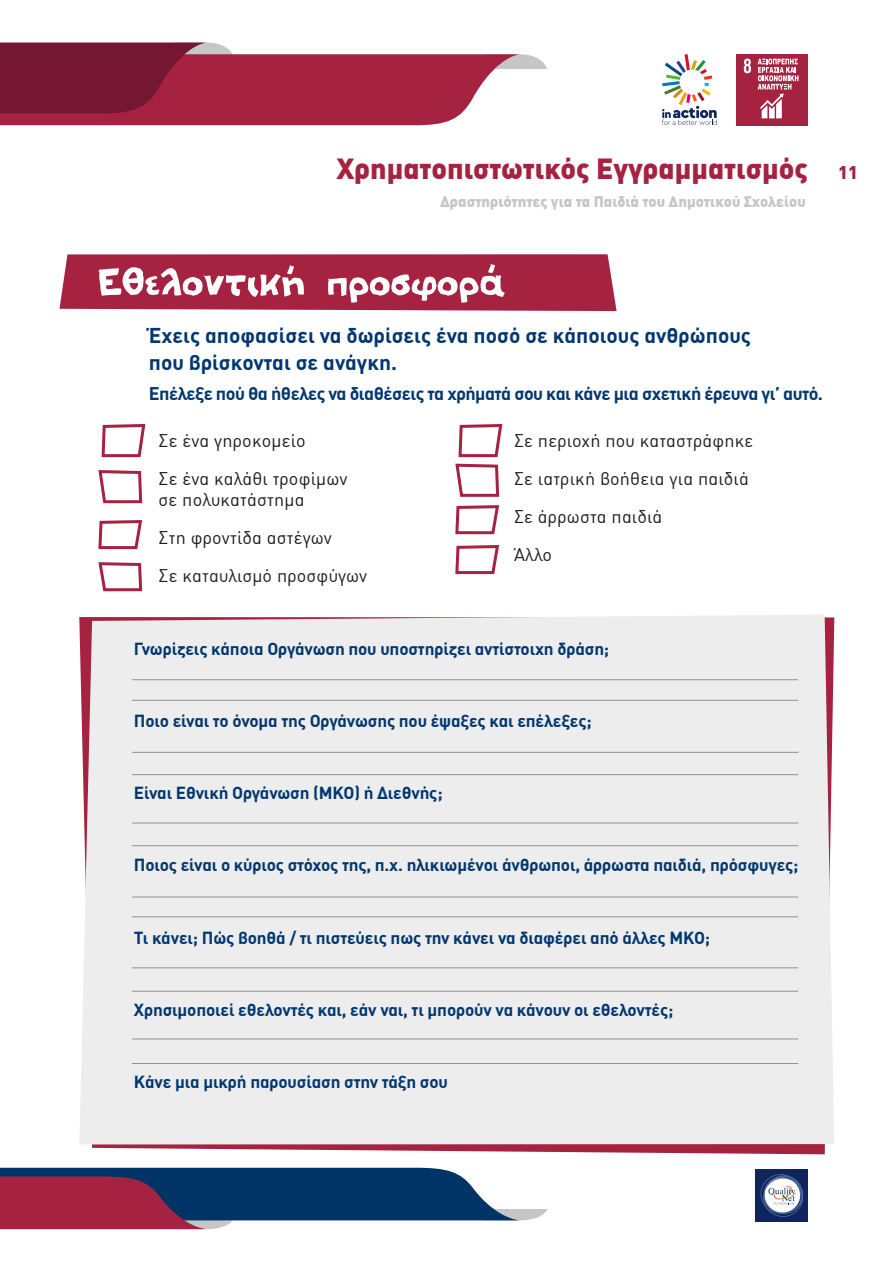
<style>
.page{position:relative;width:893px;height:1263px;background:#fff}
.page>*{position:absolute;margin:0;border:0;box-sizing:border-box;transform-origin:0 0}
.t1{font:54px "PF Amateur Flat Solid";color:#fff}
.t2{font:900 28.5px "DIN Greek";color:#a62241}
.t3{font:700 21px/27px "DIN Greek";color:#003770}
.t4{font:18px/38px "DIN Greek";letter-spacing:.01em;color:#1d1d1b}
.t5{font:700 18px "DIN Greek";letter-spacing:-.03em;color:#003770}
.t6{font:700 17.1px "DIN Greek";letter-spacing:-.01em;color:#003770}
.t7{font:900 15px "DIN Greek";color:#c6c6c6}
.s1{font-size:18px}
</style>
<div class="page">
<svg style="left:0;top:43px;width:547px;height:82px"></svg>
<svg style="left:0;top:1168px;width:548px;height:61px"></svg>
<div style="left:756px;top:1169px;width:52px;height:52px;background:#0f265c"></div>
<svg style="left:760px;top:1174px;width:44px;height:43px"></svg>
<div style="left:737px;top:54px;width:71px;height:71px;background:#a62241"></div>
<svg style="left:744px;top:59px;width:7px;height:14px"></svg>
<svg style="left:758px;top:59px;width:40px;height:59px"></svg>
<svg style="left:662px;top:54px;width:55px;height:71px"></svg>
<div style="left:59px;top:254px;width:558px;height:57px;background:#a62241"></div>
<div style="left:79px;top:615px;width:755px;height:529px;background:#ededed"></div>
<hr style="left:132px;top:679px;width:666px;height:1px;background:#929292">
<hr style="left:132px;top:752px;width:666px;height:1px;background:#929292">
<hr style="left:132px;top:823px;width:666px;height:1px;background:#929292">
<hr style="left:132px;top:916px;width:666px;height:1px;background:#929292">
<hr style="left:132px;top:991px;width:666px;height:1px;background:#929292">
<hr style="left:132px;top:1063px;width:666px;height:1px;background:#929292">
<hr style="left:132px;top:700px;width:666px;height:1px;background:#929292">
<hr style="left:132px;top:774px;width:666px;height:1px;background:#929292">
<hr style="left:132px;top:845px;width:666px;height:1px;background:#929292">
<hr style="left:132px;top:897px;width:666px;height:1px;background:#929292">
<hr style="left:132px;top:967px;width:666px;height:1px;background:#929292">
<hr style="left:132px;top:1038px;width:666px;height:1px;background:#929292">
<svg style="left:101px;top:424px;width:45px;height:34px"></svg>
<svg style="left:98px;top:470px;width:45px;height:34px"></svg>
<svg style="left:455px;top:424px;width:48px;height:73px"></svg>
<svg style="left:98px;top:520px;width:45px;height:30px"></svg>
<svg style="left:455px;top:505px;width:45px;height:30px"></svg>
<svg style="left:98px;top:562px;width:45px;height:30px"></svg>
<svg style="left:455px;top:545px;width:45px;height:30px"></svg>
<h2 class="t2" style="left:337px;top:152px;width:523px">Χρηματοπιστωτικός Εγγραμματισμός <span class="s1">11</span></h2>
<p class="t7" style="left:440px;top:192px;width:367px">Δραστηριότητες για τα Παιδιά του Δημοτικού Σχολείου</p>
<h1 class="t1" style="left:98px;top:255px;width:408px">Εθελοντική προσφορά</h1>
<p class="t3" style="left:149px;top:321px;width:604px">Έχεις αποφασίσει να δωρίσεις ένα ποσό σε κάποιους ανθρώπους που βρίσκονται σε ανάγκη.</p>
<p class="t5" style="left:149px;top:383px;width:676px">Επέλεξε πού θα ήθελες να διαθέσεις τα χρήματά σου και κάνε μια σχετική έρευνα γι’ αυτό.</p>
<p class="t4" style="left:159px;top:421px;width:191px">Σε ένα γηροκομείο<br>Σε ένα καλάθι τροφίμων</p>
<p class="t4" style="left:159px;top:480px;width:210px">σε πολυκατάστημα<br>Στη φροντίδα αστέγων<br>Σε καταυλισμό προσφύγων</p>
<p class="t4" style="left:514px;top:421px;width:241px">Σε περιοχή που καταστράφηκε<br>Σε ιατρική βοήθεια για παιδιά<br>Σε άρρωστα παιδιά<br>Άλλο</p>
<p class="t6" style="left:134px;top:638px;width:477px">Γνωρίζεις κάποια Οργάνωση που υποστηρίζει αντίστοιχη δράση;</p>
<p class="t6" style="left:134px;top:711px;width:459px">Ποιο είναι το όνομα της Οργάνωσης που έψαξες και επέλεξες;</p>
<p class="t6" style="left:134px;top:783px;width:310px">Είναι Εθνική Οργάνωση (ΜΚΟ) ή Διεθνής;</p>
<p class="t6" style="left:134px;top:855px;width:666px">Ποιος είναι ο κύριος στόχος της, π.χ. ηλικιωμένοι άνθρωποι, άρρωστα παιδιά, πρόσφυγες;</p>
<p class="t6" style="left:134px;top:927px;width:578px">Τι κάνει; Πώς βοηθά / τι πιστεύεις πως την κάνει να διαφέρει από άλλες ΜΚΟ;</p>
<p class="t6" style="left:134px;top:999px;width:541px">Xρησιμοποιεί εθελοντές και, εάν ναι, τι μπορούν να κάνουν οι εθελοντές;</p>
<p class="t6" style="left:134px;top:1072px;width:316px">Κάνε μια μικρή παρουσίαση στην τάξη σου</p>
</div>
